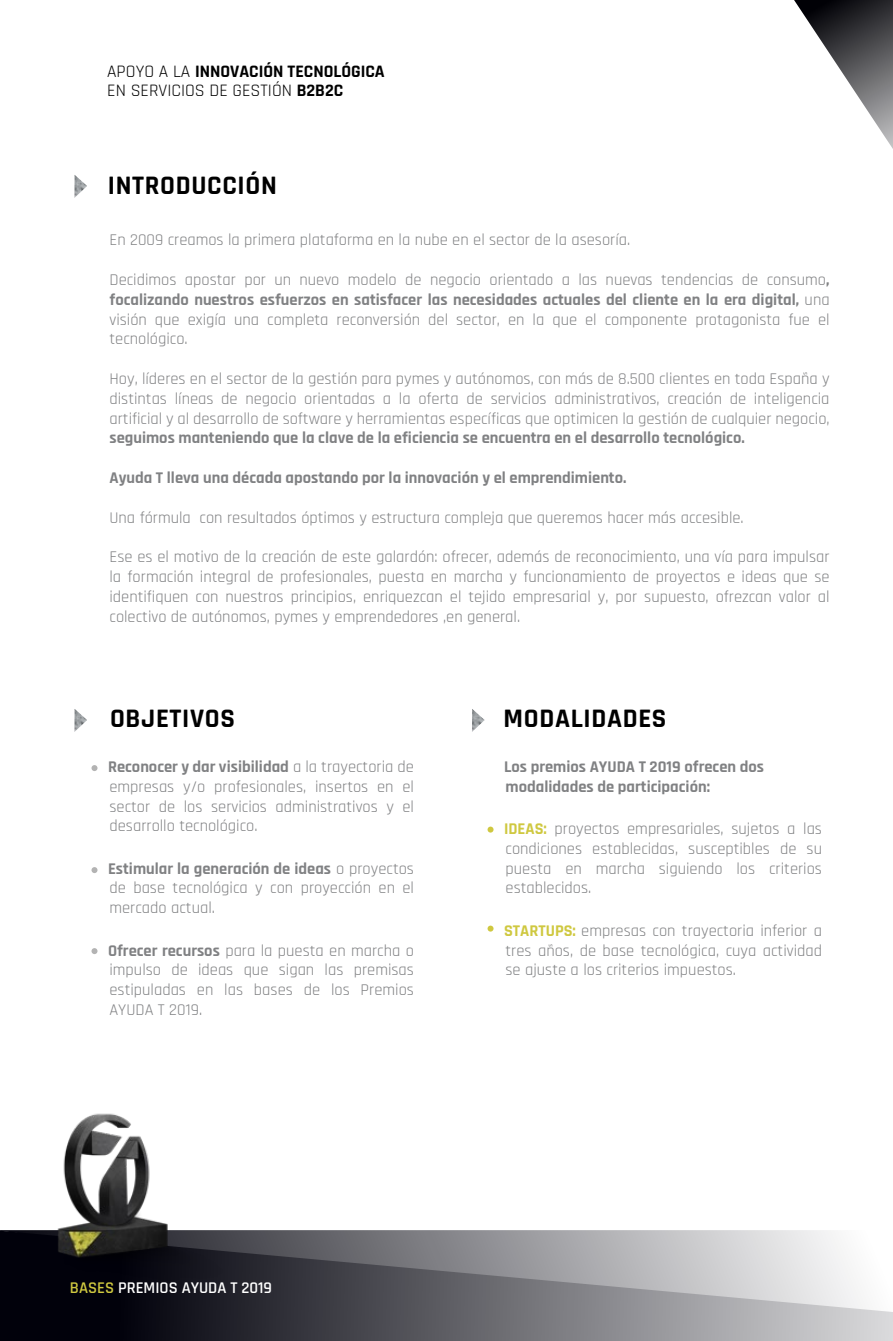
<style>
.page{position:relative;width:893px;height:1341px;background:#fff}
.page>*{position:absolute;margin:0;border:0;box-sizing:border-box;transform-origin:0 0}
.t1{font:700 27px "Rajdhani";letter-spacing:.025em;color:#000}
.t2{font:17.7px/19.4px "Rajdhani";color:#000}
.t3{font:16.5px/19.8px "Rajdhani";color:#808183;text-align:justify}
.t4{font:700 16.5px/19.8px "Rajdhani";color:#808183}
.t5{font:600 16.5px "Rajdhani";color:#fff}
.s1{font-weight:700}
.s2{font-weight:700;color:#cfc840}
.s3{color:#cfc840}
</style>
<div class="page">
<svg style="left:74px;top:175px;width:13px;height:23px"></svg>
<svg style="left:74px;top:709px;width:13px;height:23px"></svg>
<svg style="left:472px;top:709px;width:13px;height:23px"></svg>
<svg style="left:0;top:1231px;width:893px;height:110px;background:#838388"></svg>
<img style="left:29px;top:1113px;width:217px;height:203px">
<svg style="left:92px;top:765px;width:6px;height:6px"></svg>
<svg style="left:92px;top:867px;width:6px;height:6px"></svg>
<svg style="left:92px;top:948px;width:6px;height:6px"></svg>
<svg style="left:488px;top:827px;width:6px;height:6px"></svg>
<svg style="left:488px;top:926px;width:6px;height:6px"></svg>
<svg style="left:794px;top:0;width:99px;height:149px"></svg>
<p class="t2" style="left:107px;top:62px;width:279px">APOYO A LA <span class="s1">INNOVACIÓN TECNOLÓGICA<br></span>EN SERVICIOS DE GESTIÓN <span class="s1">B2B2C</span></p>
<h1 class="t1" style="left:108px;top:169px;width:171px">INTRODUCCIÓN</h1>
<p class="t3" style="left:110px;top:231px;width:522px">En 2009 creamos la primera plataforma en la nube en el sector de la asesoría.</p>
<p class="t3" style="left:110px;top:270px;width:722px">Decidimos apostar por un nuevo modelo de negocio orientado a las nuevas tendencias de consumo<span class="s1">, focalizando nuestros esfuerzos en satisfacer las necesidades actuales del cliente en la era digital,</span> una visión que exigía una completa reconversión del sector, en la que el componente protagonista fue el tecnológico.</p>
<p class="t3" style="left:110px;top:369px;width:722px">Hoy, líderes en el sector de la gestión para pymes y autónomos, con más de 8.500 clientes en toda España y distintas líneas de negocio orientadas a la oferta de servicios administrativos, creación de inteligencia artificial y al desarrollo de software y herramientas específicas que optimicen la gestión de cualquier negocio,</p>
<p class="t4" style="left:110px;top:429px;width:637px">seguimos manteniendo que la clave de la eficiencia se encuentra en el desarrollo tecnológico.</p>
<p class="t4" style="left:110px;top:468px;width:518px">Ayuda T lleva una década apostando por la innovación y el emprendimiento.</p>
<p class="t3" style="left:110px;top:508px;width:636px">Una fórmula con resultados óptimos y estructura compleja que queremos hacer más accesible.</p>
<p class="t3" style="left:110px;top:548px;width:722px">Ese es el motivo de la creación de este galardón: ofrecer, además de reconocimiento, una vía para impulsar la formación integral de profesionales, puesta en marcha y funcionamiento de proyectos e ideas que se identifiquen con nuestros principios, enriquezcan el tejido empresarial y, por supuesto, ofrezcan valor al colectivo de autónomos, pymes y emprendedores ,en general.</p>
<h1 class="t1" style="left:110px;top:702px;width:126px">OBJETIVOS</h1>
<p class="t3" style="left:108px;top:757px;width:308px"><span class="s1">Reconocer y dar visibilidad</span> a la trayectoria de empresas y/o profesionales, insertos en el sector de los servicios administrativos y el desarrollo tecnológico.</p>
<p class="t3" style="left:108px;top:859px;width:308px"><span class="s1">Estimular la generación de ideas</span> o proyectos de base tecnológica y con proyección en el mercado actual.</p>
<p class="t3" style="left:108px;top:941px;width:308px"><span class="s1">Ofrecer recursos</span> para la puesta en marcha o impulso de ideas que sigan las premisas estipuladas en las bases de los Premios AYUDA T 2019.</p>
<h1 class="t1" style="left:504px;top:702px;width:164px">MODALIDADES</h1>
<p class="t4" style="left:504px;top:757px;width:262px">Los premios AYUDA T 2019 ofrecen dos modalidades de participación:</p>
<p class="t3" style="left:504px;top:819px;width:320px"><span class="s2">IDEAS:</span> proyectos empresariales, sujetos a las condiciones establecidas, susceptibles de su puesta en marcha siguiendo los criterios establecidos.</p>
<p class="t3" style="left:504px;top:921px;width:320px"><span class="s2">STARTUPS:</span> empresas con trayectoria inferior a tres años, de base tecnológica, cuya actividad se ajuste a los criterios impuestos.</p>
<p class="t5" style="left:70px;top:1277px;width:204px"><span class="s3">BASES</span> PREMIOS AYUDA T 2019</p>
</div>
